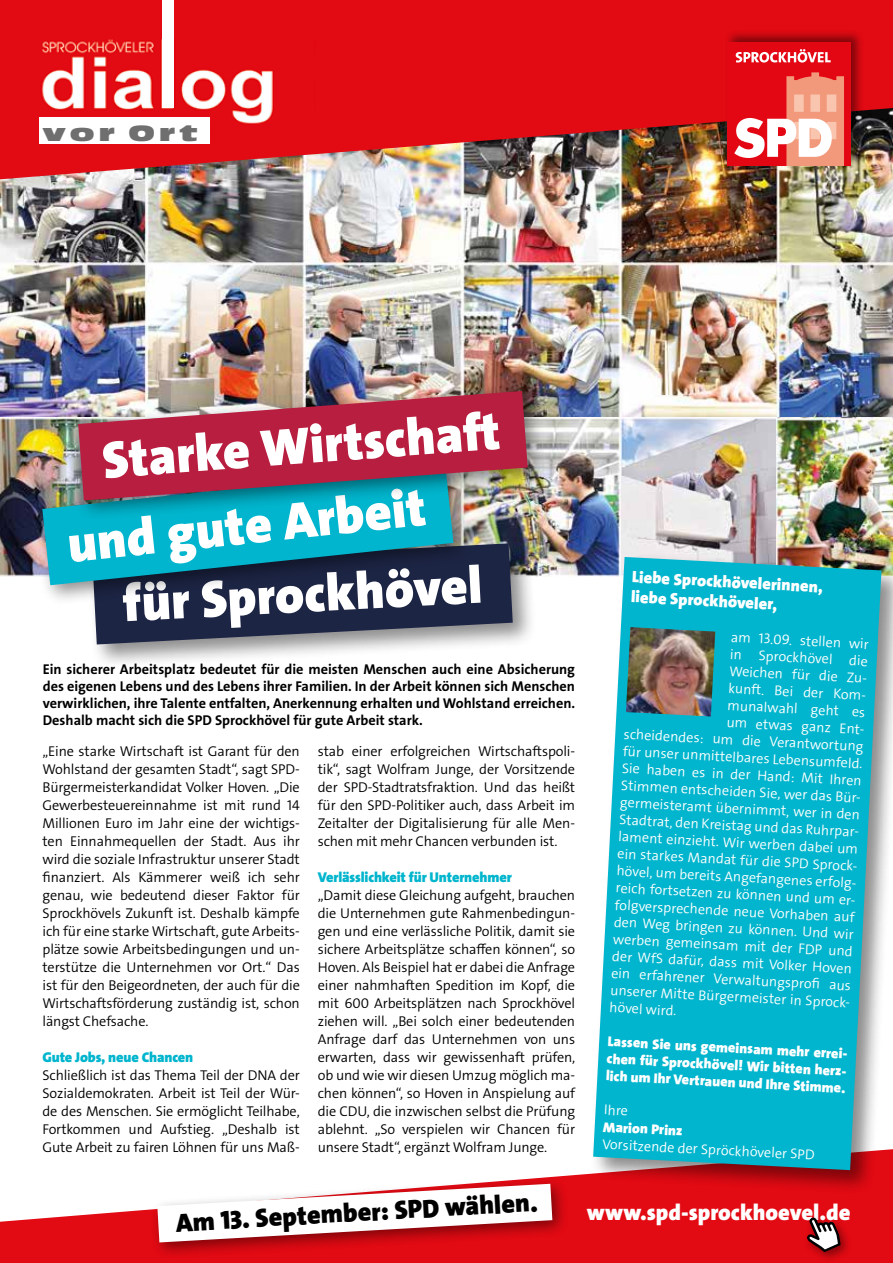
<style>
.page{position:relative;width:893px;height:1263px;background:#fff}
.page>*{position:absolute;margin:0;border:0;box-sizing:border-box;transform-origin:0 0}
.t1{font:900 52.35px "SPD The Sans";color:#fff}
.t2{font:900 26.25px "SPD The Sans";color:#000}
.t3{font:900 22.5px "SPD The Sans";color:#fff}
.t4{font:21.3px "Antique Olive Compact";letter-spacing:.1em;color:#706f6f;scale:1.56 1}
.t5{font:900 16.5px/19.8px "SPD The Sans";color:#fff}
.t6{font:300 14.25px/18px "SPD The Sans";letter-spacing:-.01em;color:#000;text-align:justify}
.t7{font:300 14.25px "SPD The Sans";color:#fff}
.t8{font:700 14.25px/17.1px "SPD The Sans";color:#000;text-align:justify}
.t9{font:900 14.25px/17.1px "SPD The Sans";color:#fff;text-align:justify}
.t10{font:900 14.25px "SPD The Sans";letter-spacing:-.01em;color:#00b5cd}
</style>
<div class="page">
<img style="left:0;top:179px;width:893px;height:239px">
<img style="left:0;top:418px;width:776px;height:158px">
<img style="left:776px;top:418px;width:117px;height:136px">
<img style="left:0;top:0;width:893px;height:179px">
<img style="left:37px;top:39px;width:278px;height:90px">
<div style="left:725px;top:29px;width:139px;height:140px;background:#000;opacity:.45"></div>
<div style="left:727px;top:43px;width:123px;height:123px;background:#e30613"></div>
<svg style="left:736px;top:49px;width:95px;height:14px"></svg>
<svg style="left:734px;top:72px;width:110px;height:94px"></svg>
<div style="left:162px;top:0;width:11px;height:108px;background:#fff"></div>
<div style="left:39px;top:118px;width:170px;height:26px;background:#fff"></div>
<div style="left:87px;top:538px;width:450px;height:131px;background:#000;opacity:.45"></div>
<svg style="left:93px;top:543px;width:420px;height:101px;background:#414760"></svg>
<div style="left:34px;top:458px;width:440px;height:147px;background:#000;opacity:.45"></div>
<svg style="left:42px;top:467px;width:411px;height:118px;background:#11879e"></svg>
<svg style="left:0;top:1173px;width:893px;height:90px;fill:#e20a13"></svg>
<div style="left:803px;top:1213px;width:49px;height:50px;background:#000;opacity:.4"></div>
<svg style="left:807px;top:1217px;width:33px;height:35px"></svg>
<div style="left:590px;top:554px;width:303px;height:640px;background:#000;opacity:.45"></div>
<svg style="left:593px;top:557px;width:288px;height:613px;background:#1bb7cc"></svg>
<img style="left:626px;top:627px;width:89px;height:89px">
<div style="left:150px;top:1176px;width:419px;height:84px;background:#000;opacity:.45"></div>
<svg style="left:157px;top:1184px;width:395px;height:58px"></svg>
<div style="left:70px;top:382px;width:478px;height:139px;background:#000;opacity:.45"></div>
<img style="left:78px;top:391px;width:450px;height:109px">
<h3 class="t4" style="left:43px;top:120px;width:101px">VOR ORT</h3>
<h1 class="t1" style="left:100px;top:426px;width:400px;rotate:-4deg">Starke Wirtschaft</h1>
<h1 class="t1" style="left:64px;top:511px;width:362px;rotate:-6deg">und gute Arbeit</h1>
<h1 class="t1" style="left:121px;top:570px;width:361px;rotate:-3deg">für Sprockhövel</h1>
<p class="t8" style="left:43px;top:661px;width:534px">Ein sicherer Arbeitsplatz bedeutet für die meisten Menschen auch eine Absicherung des eigenen Lebens und des Lebens ihrer Familien. In der Arbeit können sich Menschen verwirklichen, ihre Talente entfalten, Anerkennung erhalten und Wohlstand erreichen.<br>Deshalb macht sich die SPD Sprockhövel für gute Arbeit stark.</p>
<p class="t6" style="left:43px;top:742px;width:259px">„Eine starke Wirtschaft ist Garant für den Wohlstand der gesamten Stadt“, sagt SPD-Bürgermeisterkandidat Volker Hoven. „Die Gewerbesteuereinnahme ist mit rund 14<br>Millionen Euro im Jahr eine der wichtigs&shy;ten Einnahmequellen der Stadt. Aus ihr wird die soziale Infrastruktur unserer Stadt finanziert. Als Kämmerer weiß ich sehr genau, wie bedeutend dieser Faktor für Sprockhövels Zukunft ist. Deshalb kämpfe ich für eine starke Wirtschaft, gute Arbeits&shy;plätze sowie Arbeitsbedingungen und un&shy;terstütze die Unternehmen vor Ort.“ Das ist für den Beigeordneten, der auch für die Wirtschaftsförderung zuständig ist, schon längst Chefsache.</p>
<p class="t10" style="left:43px;top:1048px;width:152px">Gute Jobs, neue Chancen</p>
<p class="t6" style="left:43px;top:1066px;width:259px">Schließlich ist das Thema Teil der DNA der Sozialdemokraten. Arbeit ist Teil der Wür&shy;de des Menschen. Sie ermöglicht Teilhabe, Fortkommen und Aufstieg. „Deshalb ist Gute Arbeit zu fairen Löhnen für uns Maß-</p>
<p class="t6" style="left:318px;top:742px;width:259px">stab einer erfolgreichen Wirtschaftspoli&shy;tik“, sagt Wolfram Junge, der Vorsitzende der SPD-Stadtratsfraktion. Und das heißt für den SPD-Politiker auch, dass Arbeit im Zeitalter der Digitalisierung für alle Men&shy;schen mit mehr Chancen verbunden ist.</p>
<p class="t10" style="left:318px;top:868px;width:195px">Verlässlichkeit für Unternehmer</p>
<p class="t6" style="left:318px;top:886px;width:259px">„Damit diese Gleichung aufgeht, brauchen die Unternehmen gute Rahmenbedingun&shy;gen und eine verlässliche Politik, damit sie sichere Arbeitsplätze schaffen können“, so Hoven. Als Beispiel hat er dabei die Anfrage einer nahmhaften Spedition im Kopf, die mit 600 Arbeitsplätzen nach Sprockhövel ziehen will. „Bei solch einer bedeutenden Anfrage darf das Unternehmen von uns erwarten, dass wir gewissenhaft prüfen, ob und wie wir diesen Umzug möglich ma&shy;chen können“, so Hoven in Anspielung auf die CDU, die inzwischen selbst die Prüfung ablehnt. „So verspielen wir Chancen für unsere Stadt“, ergänzt Wolfram Junge.</p>
<p class="t5" style="left:633px;top:567px;width:193px;rotate:3deg">Liebe Sprockhövelerinnen, liebe Sprockhöveler,</p>
<p class="t7" style="left:731px;top:628px;width:139px;rotate:3deg">am 13.09. stellen wir</p>
<p class="t7" style="left:731px;top:645px;width:139px;rotate:3deg">in Sprockhövel die</p>
<p class="t7" style="left:730px;top:662px;width:142px;rotate:3deg">Weichen für die Zu-</p>
<p class="t7" style="left:729px;top:679px;width:142px;rotate:3deg">kunft. Bei der Kom-</p>
<p class="t7" style="left:728px;top:696px;width:139px;rotate:3deg">munalwahl geht es</p>
<p class="t7" style="left:727px;top:713px;width:142px;rotate:3deg">um etwas ganz Ent-</p>
<p class="t7" style="left:624px;top:725px;width:242px;rotate:3deg">scheidendes: um die Verantwortung</p>
<p class="t7" style="left:623px;top:742px;width:242px;rotate:3deg">für unser unmittelbares Lebensumfeld.</p>
<p class="t7" style="left:622px;top:759px;width:241px;rotate:3deg">Sie haben es in der Hand: Mit Ihren</p>
<p class="t7" style="left:622px;top:776px;width:244px;rotate:3deg">Stimmen entscheiden Sie, wer das Bür-</p>
<p class="t7" style="left:621px;top:793px;width:242px;rotate:3deg">germeisteramt übernimmt, wer in den</p>
<p class="t7" style="left:620px;top:810px;width:244px;rotate:3deg">Stadtrat, den Kreistag und das Ruhrpar-</p>
<p class="t7" style="left:619px;top:827px;width:242px;rotate:3deg">lament einzieht. Wir werben dabei um</p>
<p class="t7" style="left:618px;top:844px;width:244px;rotate:3deg">ein starkes Mandat für die SPD Sprock-</p>
<p class="t7" style="left:617px;top:861px;width:244px;rotate:3deg">hövel, um bereits Angefangenes erfolg-</p>
<p class="t7" style="left:616px;top:878px;width:244px;rotate:3deg">reich fortsetzen zu können und um er-</p>
<p class="t7" style="left:615px;top:895px;width:242px;rotate:3deg">folgversprechende neue Vorhaben auf</p>
<p class="t7" style="left:614px;top:913px;width:241px;rotate:3deg">den Weg bringen zu können. Und wir</p>
<p class="t7" style="left:614px;top:930px;width:242px;rotate:3deg">werben gemeinsam mit der FDP und</p>
<p class="t7" style="left:613px;top:947px;width:242px;rotate:3deg">der WfS dafür, dass mit Volker Hoven</p>
<p class="t7" style="left:612px;top:964px;width:242px;rotate:3deg">ein erfahrener Verwaltungsprofi aus</p>
<p class="t7" style="left:611px;top:981px;width:244px;rotate:3deg">unserer Mitte Bürgermeister in Sprock-</p>
<p class="t7" style="left:610px;top:998px;width:69px;rotate:3deg">hövel wird.</p>
<p class="t9" style="left:608px;top:1033px;width:244px;rotate:3deg">Lassen Sie uns gemeinsam mehr errei&shy;chen für Sprockhövel! Wir bitten herz&shy;lich um Ihr Vertrauen und Ihre Stimme.</p>
<p class="t7" style="left:605px;top:1100px;width:25px;rotate:3deg">Ihre</p>
<p class="t9" style="left:604px;top:1118px;width:81px;rotate:3deg">Marion Prinz</p>
<p class="t7" style="left:603px;top:1135px;width:214px;rotate:3deg">Vorsitzende der Spröckhöveler SPD</p>
<h2 class="t2" style="left:175px;top:1205px;width:364px;rotate:-3deg">Am 13. September: SPD wählen.</h2>
<h3 class="t3" style="left:587px;top:1198px;width:265px">www.spd-sprockhoevel.de</h3>
</div>
